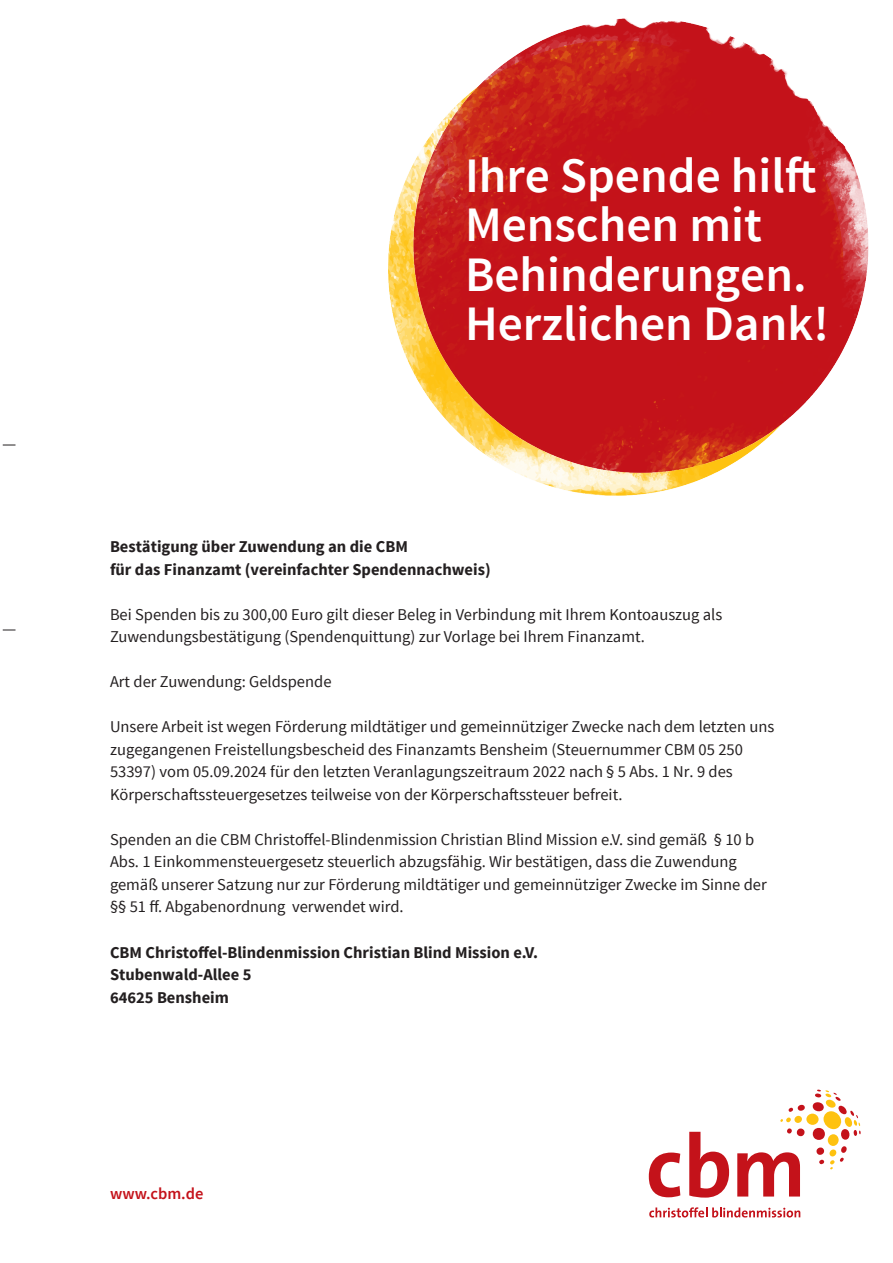
<style>
.page{position:relative;width:893px;height:1263px;background:#fff}
.page>*{position:absolute;margin:0;border:0;box-sizing:border-box;transform-origin:0 0}
.t1{font:600 49.5px/49.5px "Source Sans Pro";color:#fff}
.CBM-Fließtext_11Pt_Semibold{font:16.5px/22.5px "Source Sans Pro";color:#231f20}
.CBM-Fließtext_11Pt_Semibold-2{font:700 16.5px/22.5px "Source Sans Pro";color:#231f20}
.CBM-Fließtext_11Pt_Semibold-3{font:600 16.5px "Source Sans Pro";color:#c4121a}
</style>
<div class="page">
<svg style="left:649px;top:1152px;width:31px;height:45px"></svg>
<svg style="left:689px;top:1132px;width:40px;height:65px"></svg>
<svg style="left:737px;top:1152px;width:63px;height:44px"></svg>
<svg style="left:649px;top:1207px;width:151px;height:10px"></svg>
<div style="left:828px;top:1134px;width:11px;height:12px;background:#fec210;border-radius:50%"></div>
<svg style="left:806px;top:1113px;width:13px;height:12px"></svg>
<svg style="left:812px;top:1090px;width:49px;height:50px"></svg>
<svg style="left:787px;top:1128px;width:18px;height:9px"></svg>
<svg style="left:780px;top:1104px;width:25px;height:18px"></svg>
<svg style="left:816px;top:1146px;width:31px;height:23px"></svg>
<img style="left:388px;top:165px;width:327px;height:330px">
<img style="left:413px;top:18px;width:455px;height:455px">
<svg style="left:3px;top:445px;width:13px;height:1px"></svg>
<svg style="left:3px;top:630px;width:13px;height:1px"></svg>
<p class="t1" style="left:465px;top:152px;width:353px">Ihre Spende hilft</p>
<p class="t1" style="left:465px;top:201px;width:343px">Menschen mit<br>Behinderungen.</p>
<p class="t1" style="left:465px;top:300px;width:365px">Herzlichen Dank!</p>
<p class="CBM-Fließtext_11Pt_Semibold-2" style="left:110px;top:536px;width:382px">Bestätigung über Zuwendung an die CBM<br>für das Finanzamt (vereinfachter Spendennachweis)</p>
<p class="CBM-Fließtext_11Pt_Semibold" style="left:110px;top:603px;width:614px">Bei Spenden bis zu 300,00 Euro gilt dieser Beleg in Verbindung mit Ihrem Kontoauszug als<br>Zuwendungsbestätigung (Spendenquittung) zur Vorlage bei Ihrem Finanzamt.</p>
<p class="CBM-Fließtext_11Pt_Semibold" style="left:110px;top:671px;width:223px">Art der Zuwendung: Geldspende</p>
<p class="CBM-Fließtext_11Pt_Semibold" style="left:110px;top:716px;width:666px">Unsere Arbeit ist wegen Förderung mildtätiger und gemeinnütziger Zwecke nach dem letzten uns zugegangenen Freistellungsbescheid des Finanzamts Bensheim (Steuernummer CBM 05 250<br>53397) vom 05.09.2024 für den letzten Veranlagungszeitraum 2022 nach § 5 Abs. 1 Nr. 9 des Körperschaftssteuergesetzes teilweise von der Körperschaftssteuer befreit.</p>
<p class="CBM-Fließtext_11Pt_Semibold" style="left:110px;top:828px;width:658px">Spenden an die CBM Christoffel-Blindenmission Christian Blind Mission e.V. sind gemäß § 10 b Abs. 1 Einkommensteuergesetz steuerlich abzugsfähig. Wir bestätigen, dass die Zuwendung gemäß unserer Satzung nur zur Förderung mildtätiger und gemeinnütziger Zwecke im Sinne der §§ 51 ff. Abgabenordnung verwendet wird.</p>
<p class="CBM-Fließtext_11Pt_Semibold-2" style="left:110px;top:941px;width:430px">CBM Christoffel-Blindenmission Christian Blind Mission e.V.<br>Stubenwald-Allee 5<br>64625 Bensheim</p>
<p class="CBM-Fließtext_11Pt_Semibold-3" style="left:110px;top:1183px;width:95px">www.cbm.de</p>
</div>
